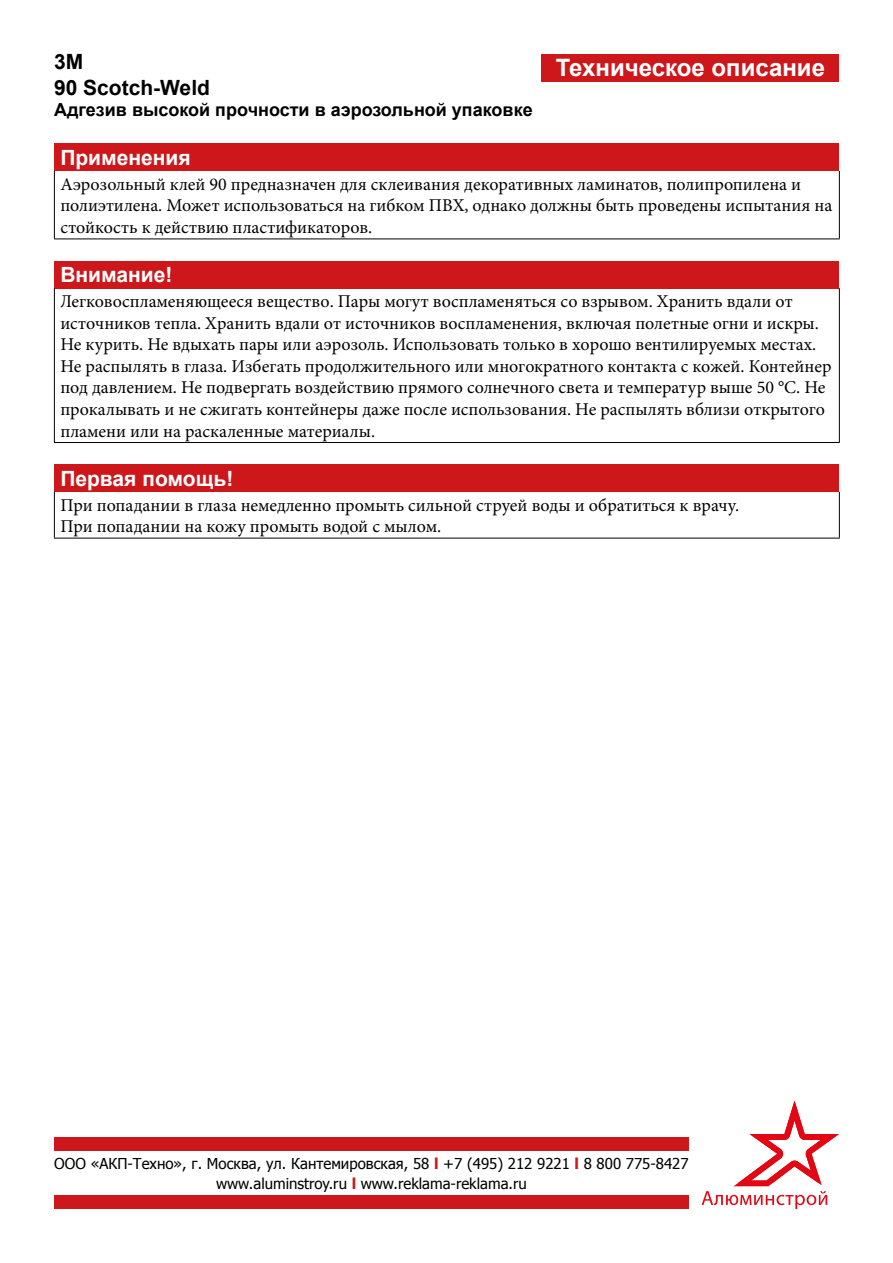
<style>
.page{position:relative;width:893px;height:1263px;background:#fff}
.page>*{position:absolute;margin:0;border:0;box-sizing:border-box;transform-origin:0 0}
.t1{font:700 24px "Arial";color:#fff}
.t2{font:700 21px "Arial";color:#fff}
.t3{font:700 21px/25.2px "Arial";color:#000}
.t4{font:18px/21.6px "Minion Pro";color:#000}
.t5{font:700 18px "Arial";color:#000}
.t6{font:15px/19.5px "Tahoma";color:#000;text-align:center}
.s1{font-weight:700;color:#cd171a}
</style>
<div class="page">
<svg style="left:702px;top:1100px;width:137px;height:109px"></svg>
<div style="left:54px;top:1137px;width:635px;height:14px;background:#cd171a"></div>
<div style="left:54px;top:1195px;width:635px;height:14px;background:#cd171a"></div>
<div style="left:542px;top:54px;width:297px;height:27px;background:#cd171a"></div>
<div style="left:54px;top:144px;width:785px;height:27px;background:#cd171a"></div>
<hr style="left:54px;top:171px;width:1px;height:68px;background:#000">
<hr style="left:839px;top:171px;width:1px;height:68px;background:#000">
<hr style="left:54px;top:239px;width:786px;height:1px;background:#000">
<div style="left:54px;top:261px;width:785px;height:27px;background:#cd171a"></div>
<hr style="left:54px;top:288px;width:1px;height:154px;background:#000">
<hr style="left:839px;top:288px;width:1px;height:154px;background:#000">
<hr style="left:54px;top:442px;width:786px;height:1px;background:#000">
<div style="left:54px;top:464px;width:785px;height:28px;background:#cd171a"></div>
<hr style="left:54px;top:492px;width:1px;height:46px;background:#000">
<hr style="left:839px;top:492px;width:1px;height:46px;background:#000">
<hr style="left:54px;top:538px;width:786px;height:1px;background:#000">
<p class="t3" style="left:54px;top:50px;width:157px">3M<br>90 Scotch-Weld</p>
<p class="t5" style="left:54px;top:98px;width:480px">Адгезив высокой прочности в аэрозольной упаковке</p>
<p class="t2" style="left:60px;top:144px;width:132px">Применения</p>
<p class="t4" style="left:60px;top:173px;width:773px">Аэрозольный клей 90 предназначен для склеивания декоративных ламинатов, полипропилена и полиэтилена. Может использоваться на гибком ПВХ, однако должны быть проведены испытания на стойкость к действию пластификаторов.</p>
<p class="t2" style="left:60px;top:261px;width:113px">Внимание!</p>
<p class="t4" style="left:60px;top:290px;width:772px">Легковоспламеняющееся вещество. Пары могут воспламеняться со взрывом. Хранить вдали от источников тепла. Хранить вдали от источников воспламенения, включая полетные огни и искры.<br>Не курить. Не вдыхать пары или аэрозоль. Использовать только в хорошо вентилируемых местах.<br>Не распылять в глаза. Избегать продолжительного или многократного контакта с кожей. Контейнер под давлением. Не подвергать воздействию прямого солнечного света и температур выше 50 °C. Не прокалывать и не сжигать контейнеры даже после использования. Не распылять вблизи открытого пламени или на раскаленные материалы.</p>
<p class="t2" style="left:60px;top:464px;width:174px">Первая помощь!</p>
<p class="t4" style="left:60px;top:494px;width:680px">При попадании в глаза немедленно промыть сильной струей воды и обратиться к врачу.<br>При попадании на кожу промыть водой с мылом.</p>
<h1 class="t1" style="left:556px;top:52px;width:271px">Техническое описание</h1>
<p class="t6" style="left:54px;top:1153px;width:636px">ООО «АКП-Техно», г. Москва, ул. Кантемировская, 58 <span class="s1">l</span> +7 (495) 212 9221 <span class="s1">l</span> 8 800 775-8427 www.aluminstroy.ru <span class="s1">l</span> www.reklama-reklama.ru</p>
</div>
